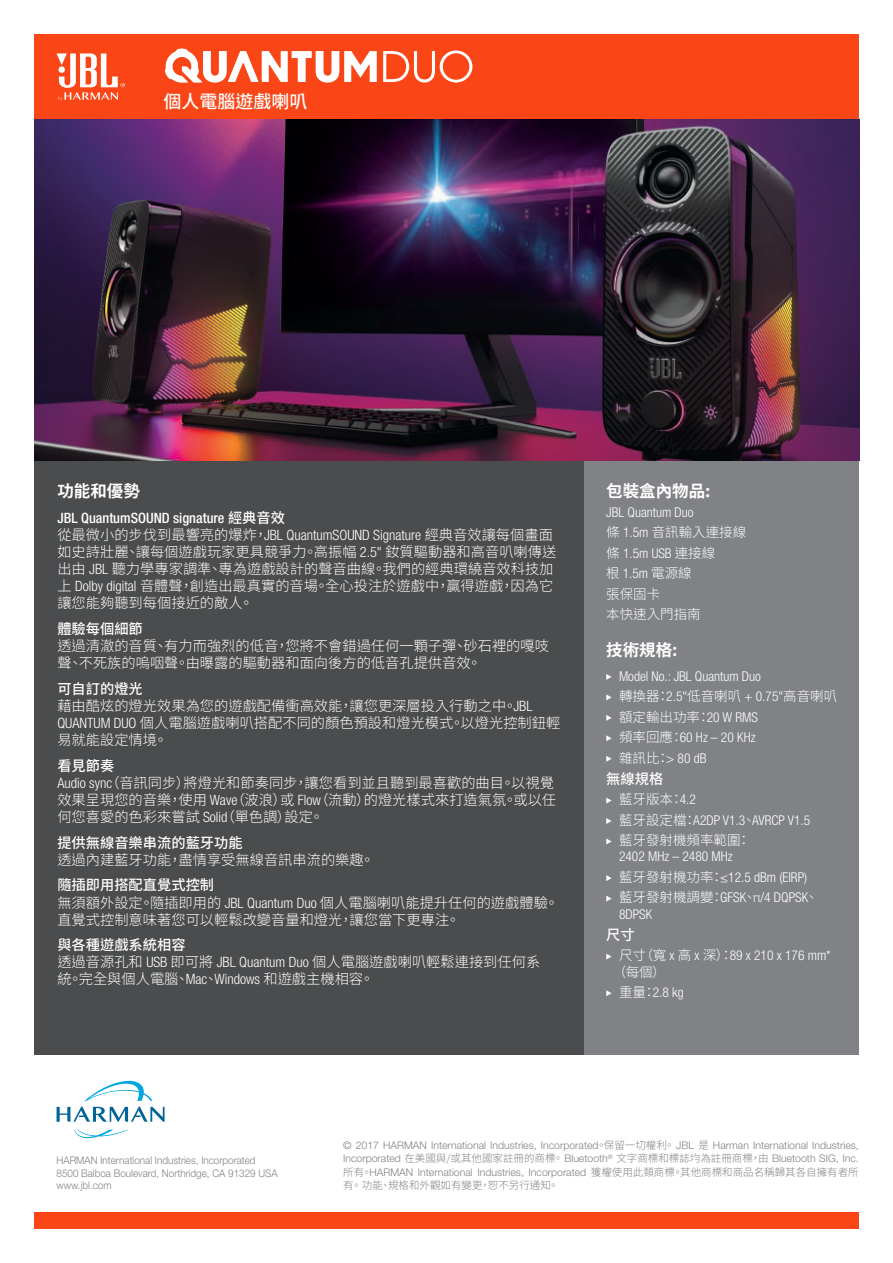
<style>
.page{position:relative;width:893px;height:1263px;background:#fff}
.page>*{position:absolute;margin:0;border:0;box-sizing:border-box;transform-origin:0 0}
.t1{font:500 18px "Noto Sans CJ Ktc";color:#fff}
.t2{font:700 16.5px "Noto Sans CJ Ksc";color:#fff}
.t3{font:300 14.25px/17.1px "Noto Sans CJ Ktc";color:#fff}
.t4{font:500 14.25px "Noto Sans CJ Ktc";color:#fff}
.t5{font:500 condensed 14.25px "Helvetica Neue LT Pro";color:#fff}
.t6{font:300 condensed 13.5px/16.2px "Helvetica Neue LT Pro";color:#fff}
.t7{font:300 13.5px "Noto Sans CJ Ktc";color:#fff}
.t8{font:300 10.5px/13.5px "Helvetica Neue LT Pro";color:#808285;text-align:justify}
.t9{font:300 10.5px "Helvetica Neue LT Pro";color:#808285;scale:.94 1}
.s1{font-family:"Noto Sans CJ Ktc";font-stretch:normal}
.s2{font-family:"Helvetica Neue LT Pro";font-stretch:condensed}
.s3{font-family:"Noto Sans CJ Ktc"}
</style>
<div class="page">
<div style="left:34px;top:34px;width:825px;height:85px;background:#fa4616"></div>
<div style="left:34px;top:1213px;width:825px;height:16px;background:#fa4616"></div>
<svg style="left:57px;top:53px;width:68px;height:48px"></svg>
<svg style="left:74px;top:1130px;width:54px;height:8px"></svg>
<svg style="left:57px;top:1080px;width:108px;height:42px"></svg>
<div style="left:584px;top:461px;width:275px;height:594px;background:#808285"></div>
<svg style="left:606px;top:674px;width:6px;height:6px"></svg>
<svg style="left:606px;top:694px;width:6px;height:6px"></svg>
<svg style="left:606px;top:715px;width:6px;height:6px"></svg>
<svg style="left:606px;top:735px;width:6px;height:6px"></svg>
<svg style="left:606px;top:756px;width:6px;height:6px"></svg>
<svg style="left:606px;top:798px;width:6px;height:5px"></svg>
<svg style="left:606px;top:818px;width:6px;height:6px"></svg>
<svg style="left:606px;top:838px;width:6px;height:6px"></svg>
<svg style="left:606px;top:875px;width:6px;height:6px"></svg>
<svg style="left:606px;top:896px;width:6px;height:5px"></svg>
<svg style="left:606px;top:954px;width:6px;height:5px"></svg>
<svg style="left:606px;top:990px;width:6px;height:6px"></svg>
<div style="left:34px;top:461px;width:550px;height:594px;background:#4b4c4d"></div>
<svg style="left:383px;top:50px;width:89px;height:33px"></svg>
<svg style="left:165px;top:49px;width:212px;height:34px"></svg>
<img style="left:34px;top:119px;width:825px;height:342px">
<p class="t1" style="left:163px;top:91px;width:145px">個人電腦遊戲喇叭</p>
<p class="t2" style="left:57px;top:482px;width:84px">功能和優勢</p>
<p class="t5" style="left:57px;top:509px;width:229px">JBL QuantumSOUND signature <span class="s1">經典音效</span></p>
<p class="t3" style="left:57px;top:527px;width:500px">從最微小的步伐到最響亮的爆炸，<span class="s2">JBL QuantumSOUND Signature</span> 經典音效讓每個畫面如史詩壯麗、讓每個遊戲玩家更具競爭力。高振幅 <span class="s2">2.5"</span> 釹質驅動器和高音叭喇傳送出由 <span class="s2">JBL</span> 聽力學專家調準、專為遊戲設計的聲音曲線。我們的經典環繞音效科技加上 <span class="s2">Dolby digital</span> 音體聲，創造出最真實的音場。全心投注於遊戲中，贏得遊戲，因為它讓您能夠聽到每個接近的敵人。</p>
<p class="t4" style="left:57px;top:621px;width:87px">體驗每個細節</p>
<p class="t3" style="left:57px;top:638px;width:493px">透過清澈的音質、有力而強烈的低音，您將不會錯過任何一顆子彈、砂石裡的嘎吱聲、不死族的嗚咽聲。由曝露的驅動器和面向後方的低音孔提供音效。</p>
<p class="t4" style="left:57px;top:681px;width:87px">可自訂的燈光</p>
<p class="t3" style="left:57px;top:697px;width:504px">藉由酷炫的燈光效果為您的遊戲配備衝高效能，讓您更深層投入行動之中。<span class="s2">JBL<br>QUANTUM DUO</span> 個人電腦遊戲喇叭搭配不同的顏色預設和燈光模式。以燈光控制鈕輕易就能設定情境。</p>
<p class="t4" style="left:57px;top:757px;width:58px">看見節奏</p>
<p class="t3" style="left:57px;top:774px;width:500px"><span class="s2">Audio sync</span>（音訊同步）將燈光和節奏同步，讓您看到並且聽到最喜歡的曲目。以視覺效果呈現您的音樂，使用 <span class="s2">Wave</span>（波浪）或 <span class="s2">Flow</span>（流動）的燈光樣式來打造氣氛。或以任何您喜愛的色彩來嘗試 <span class="s2">Solid</span>（單色調）設定。</p>
<p class="t4" style="left:57px;top:834px;width:187px">提供無線音樂串流的藍牙功能</p>
<p class="t3" style="left:57px;top:851px;width:319px">透過內建藍牙功能，盡情享受無線音訊串流的樂趣。</p>
<p class="t4" style="left:57px;top:877px;width:158px">隨插即用搭配直覺式控制</p>
<p class="t3" style="left:57px;top:894px;width:503px">無須額外設定。隨插即用的 <span class="s2">JBL Quantum Duo</span> 個人電腦喇叭能提升任何的遊戲體驗。直覺式控制意味著您可以輕鬆改變音量和燈光，讓您當下更專注。</p>
<p class="t4" style="left:57px;top:937px;width:130px">與各種遊戲系統相容</p>
<p class="t3" style="left:57px;top:954px;width:484px">透過音源孔和 <span class="s2">USB</span> 即可將 <span class="s2">JBL Quantum Duo</span> 個人電腦遊戲喇叭輕鬆連接到任何系統。完全與個人電腦、<span class="s2">Mac</span>、<span class="s2">Windows</span> 和遊戲主機相容。</p>
<p class="t2" style="left:606px;top:481px;width:106px">包裝盒內物品:</p>
<p class="t6" style="left:606px;top:504px;width:89px">JBL Quantum Duo</p>
<p class="t7" style="left:606px;top:525px;width:141px">條 <span class="s2">1.5m</span> 音訊輸入連接線</p>
<p class="t6" style="left:606px;top:545px;width:110px"><span class="s1">條</span> 1.5m USB <span class="s1">連接線</span></p>
<p class="t7" style="left:606px;top:566px;width:87px">根 <span class="s2">1.5m</span> 電源線</p>
<p class="t7" style="left:606px;top:586px;width:55px">張保固卡</p>
<p class="t7" style="left:606px;top:607px;width:96px">本快速入門指南</p>
<p class="t2" style="left:606px;top:641px;width:73px">技術規格:</p>
<p class="t6" style="left:619px;top:668px;width:143px">Model No.: JBL Quantum Duo</p>
<p class="t7" style="left:619px;top:689px;width:220px">轉換器：<span class="s2">2.5"</span>低音喇叭 <span class="s2">+ 0.75"</span>高音喇叭</p>
<p class="t7" style="left:619px;top:709px;width:140px">額定輸出功率：<span class="s2">20 W RMS</span></p>
<p class="t6" style="left:619px;top:729px;width:138px"><span class="s1">頻率回應：</span>60 Hz – 20 KHz</p>
<p class="t6" style="left:619px;top:749px;width:89px"><span class="s1">雜訊比：</span>&gt; 80 dB</p>
<p class="t4" style="left:606px;top:771px;width:58px">無線規格</p>
<p class="t7" style="left:619px;top:792px;width:78px">藍牙版本：<span class="s2">4.2</span></p>
<p class="t6" style="left:619px;top:812px;width:193px"><span class="s1">藍牙設定檔：</span>A2DP V1.3<span class="s1">、</span>AVRCP V1.5</p>
<p class="t6" style="left:619px;top:832px;width:133px"><span class="s1">藍牙發射機頻率範圍：<br></span>2402 MHz – 2480 MHz</p>
<p class="t6" style="left:619px;top:869px;width:190px"><span class="s1">藍牙發射機功率：</span>≤12.5 dBm (EIRP)</p>
<p class="t6" style="left:619px;top:889px;width:201px"><span class="s1">藍牙發射機調變：</span>GFSK<span class="s1">、</span>π/4 DQPSK<span class="s1">、<br></span>8DPSK</p>
<p class="t4" style="left:606px;top:927px;width:30px">尺寸</p>
<p class="t6" style="left:613px;top:947px;width:220px;text-indent:6px"><span class="s1">尺寸（寬</span> x <span class="s1">高</span> x <span class="s1">深）：</span>89 x 210 x 176 mm*<span class="s1">（每個）</span></p>
<p class="t6" style="left:619px;top:984px;width:66px"><span class="s1">重量：</span>2.8 kg</p>
<p class="t9" style="left:57px;top:1154px;width:213px">HARMAN International Industries, Incorporated</p>
<p class="t9" style="left:57px;top:1166px;width:237px">8500 Balboa Boulevard, Northridge, CA 91329 USA</p>
<p class="t9" style="left:57px;top:1179px;width:60px">www.jbl.com</p>
<p class="t8" style="left:343px;top:1138px;width:517px">© 2017 HARMAN International Industries, Incorporated<span class="s3">。保留一切權利。</span> JBL <span class="s3">是</span> Harman International Industries, Incorporated <span class="s3">在美國與/或其他國家註冊的商標。</span> Bluetooth<sup>®</sup> <span class="s3">文字商標和標誌均為註冊商標，由</span> Bluetooth SIG, Inc.<span class="s3">所有。</span>HARMAN International Industries, Incorporated <span class="s3">獲權使用此類商標。其他商標和商品名稱歸其各自擁有者所有。功能、規格和外觀如有變更，恕不另行通知。</span></p>
</div>
